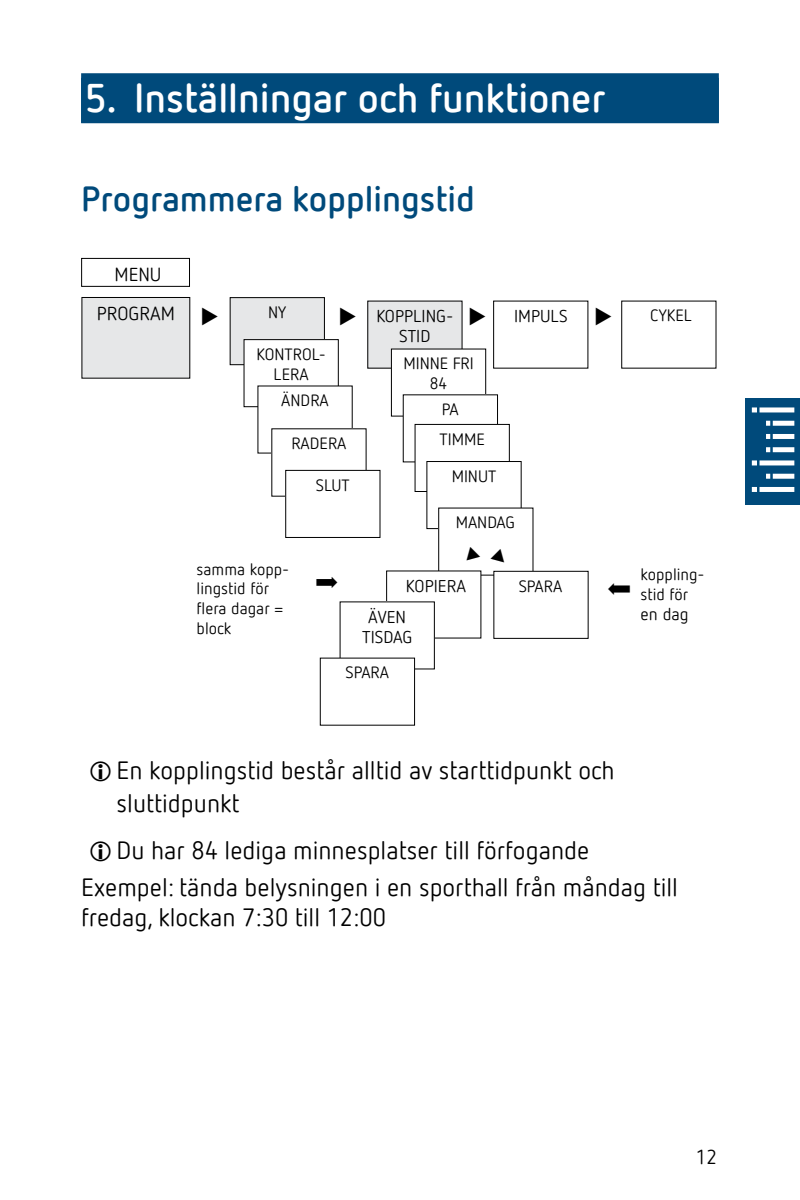
<style>
.page{position:relative;width:800px;height:1200px;background:#fff}
.page>*{position:absolute;margin:0;border:0;box-sizing:border-box;transform-origin:0 0}
.t1{font:700 40px "Netto Offc Pro";color:#fff}
.t2{font:700 35px "Netto Offc Pro";color:#004a7b}
.t3{font:25px/32.5px "Netto Offc Pro";color:#000}
.t4{font:20px "Netto Offc Pro";color:#000}
.t5{font:18.75px "Netto Offc Pro";color:#000}
.t6{font:18.75px "Theben Netto Offc Pro";color:#000}
.t7{font:17px/20.5px "Theben Netto Offc Pro";color:#000;text-align:center}
.t8{font:16.25px/19.5px "Theben Netto Offc Pro";color:#000}
</style>
<div class="page">
<div style="left:745px;top:398px;width:55px;height:106px;background:#004a7b"></div>
<div style="left:752px;top:407px;width:42px;height:5px;background:#fff"></div>
<div style="left:766px;top:421px;width:28px;height:5px;background:#fff"></div>
<div style="left:766px;top:434px;width:28px;height:5px;background:#fff"></div>
<div style="left:766px;top:447px;width:28px;height:5px;background:#fff"></div>
<div style="left:766px;top:474px;width:28px;height:5px;background:#fff"></div>
<div style="left:752px;top:460px;width:42px;height:5px;background:#fff"></div>
<div style="left:752px;top:487px;width:42px;height:5px;background:#fff"></div>
<hr style="left:757px;top:406px;width:3px;height:92px;background:#004a7b">
<hr style="left:770px;top:419px;width:3px;height:36px;background:#004a7b">
<hr style="left:770px;top:470px;width:3px;height:14px;background:#004a7b">
<div style="left:81px;top:73px;width:638px;height:50px;background:#004a7b"></div>
<div style="left:82px;top:297px;width:108px;height:81px;background:#e6e7e8"></div>
<div style="left:81px;top:258px;width:109px;height:29px;border:1px solid #000"></div>
<div style="left:230px;top:298px;width:94px;height:67px;background:#e6e7e8"></div>
<div style="left:230px;top:297px;width:95px;height:68px;border:1px solid #000"></div>
<div style="left:244px;top:340px;width:94px;height:67px;background:#fff"></div>
<div style="left:244px;top:339px;width:95px;height:68px;border:1px solid #000"></div>
<div style="left:258px;top:386px;width:94px;height:67px;background:#fff"></div>
<div style="left:285px;top:470px;width:95px;height:68px;border:1px solid #000"></div>
<div style="left:368px;top:301px;width:94px;height:67px;background:#e6e7e8"></div>
<div style="left:391px;top:349px;width:95px;height:67px;background:#fff"></div>
<div style="left:391px;top:349px;width:95px;height:68px;border:1px solid #000"></div>
<div style="left:403px;top:395px;width:95px;height:67px;background:#fff"></div>
<div style="left:415px;top:424px;width:95px;height:68px;border:1px solid #000"></div>
<div style="left:427px;top:462px;width:94px;height:67px;background:#fff"></div>
<div style="left:426px;top:461px;width:96px;height:68px;border:1px solid #000"></div>
<div style="left:439px;top:508px;width:94px;height:67px;background:#fff"></div>
<div style="left:493px;top:571px;width:96px;height:68px;border:1px solid #000"></div>
<div style="left:320px;top:658px;width:95px;height:68px;border:1px solid #000"></div>
<h1 class="t1" style="left:85px;top:71px;width:523px">5. Inställningar och funktioner</h1>
<h2 class="t2" style="left:81px;top:175px;width:395px">Programmera kopplingstid</h2>
<p class="t6" style="left:114px;top:262px;width:49px">MENU</p>
<p class="t5" style="left:97px;top:301px;width:80px">PROGRAM</p>
<p class="t8" style="left:268px;top:302px;width:20px">NY</p>
<p class="t8" style="left:256px;top:344px;width:71px;text-align:center">KONTROL-<br>LERA</p>
<p class="t8" style="left:281px;top:390px;width:49px">ÄNDRA</p>
<p class="t8" style="left:291px;top:433px;width:57px">RADERA</p>
<p class="t8" style="left:316px;top:475px;width:35px">SLUT</p>
<p class="t7" style="left:376px;top:305px;width:79px">KOPPLING-<br>STID</p>
<p class="t7" style="left:514px;top:305px;width:55px">IMPULS</p>
<p class="t8" style="left:650px;top:305px;width:43px">CYKEL</p>
<p class="t8" style="left:403px;top:353px;width:72px;text-align:center">MINNE FRI<br>84</p>
<p class="t8" style="left:440px;top:394px;width:47px;line-height:29.5px">PA<br>TIMME</p>
<p class="t8" style="left:452px;top:466px;width:46px">MINUT</p>
<p class="t8" style="left:456px;top:512px;width:61px">MANDAG</p>
<p class="t8" style="left:197px;top:559px;width:94px">samma kopp&shy;lingstid för flera dagar = block</p>
<p class="t8" style="left:641px;top:564px;width:66px">koppling&shy;stid för</p>
<p class="t7" style="left:406px;top:575px;width:62px">KOPIERA</p>
<p class="t8" style="left:519px;top:576px;width:45px">SPARA</p>
<p class="t7" style="left:362px;top:606px;width:51px">ÄVEN<br>TISDAG</p>
<p class="t8" style="left:346px;top:662px;width:45px">SPARA</p>
<p class="t7" style="left:641px;top:603px;width:50px">en dag</p>
<p class="t3" style="left:117px;top:754px;width:500px">En kopplingstid består alltid av starttidpunkt och sluttidpunkt</p>
<p class="t3" style="left:81px;top:830px;width:598px;line-height:37px;text-indent:35px">Du har 84 lediga minnesplatser till förfogande<br>Exempel: tända belysningen i en sporthall från måndag till</p>
<p class="t3" style="left:81px;top:900px;width:306px">fredag, klockan 7:30 till 12:00</p>
<p class="t4" style="left:696px;top:1144px;width:23px">12</p>
</div>
